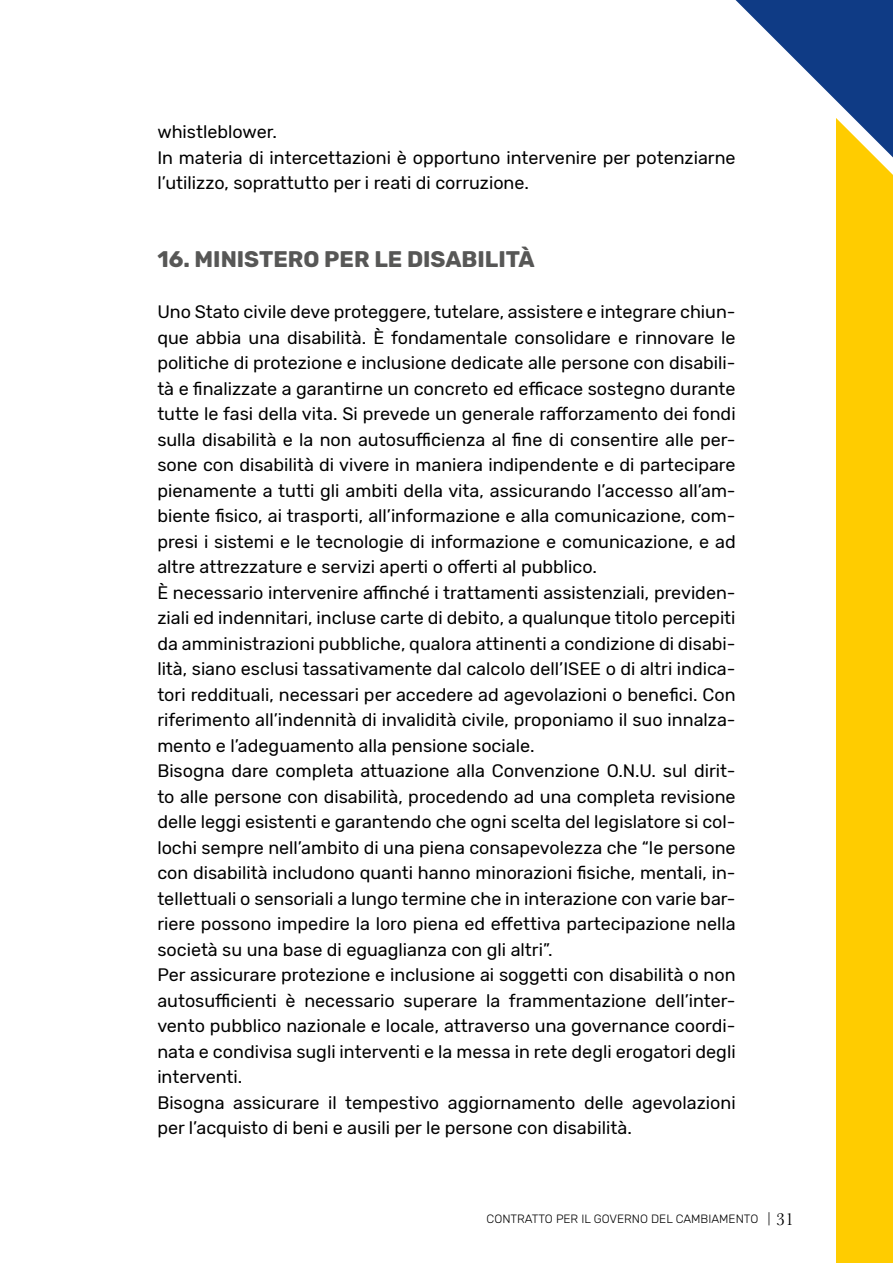
<style>
.page{position:relative;width:893px;height:1263px;background:#fff}
.page>*{position:absolute;margin:0;border:0;box-sizing:border-box;transform-origin:0 0}
.t1{font:700 22.5px "Rubik";color:#575756}
.t2{font:18px/25.5px "Rubik";color:#000}
.t3{font:300 12px "Rubik";color:#000}
.s1{font-family:"Baskerville";font-weight:400;font-size:18px}
</style>
<div class="page">
<div style="left:836px;top:0;width:57px;height:1263px;background:#fc0"></div>
<svg style="left:735px;top:0;width:158px;height:175px"></svg>
<p class="t2" style="left:157px;top:119px;width:580px">whistleblower.<br>In materia di intercettazioni è opportuno intervenire per potenziarne l’utilizzo, soprattutto per i reati di corruzione.</p>
<p class="t1" style="left:157px;top:246px;width:379px">16. MINISTERO PER LE DISABILITÀ</p>
<p class="t2" style="left:157px;top:299px;width:580px">Uno Stato civile deve proteggere, tutelare, assistere e integrare chiun&shy;que abbia una disabilità. È fondamentale consolidare e rinnovare le politiche di protezione e inclusione dedicate alle persone con disabili&shy;tà e finalizzate a garantirne un concreto ed efficace sostegno durante tutte le fasi della vita. Si prevede un generale rafforzamento dei fondi sulla disabilità e la non autosufficienza al fine di consentire alle per&shy;sone con disabilità di vivere in maniera indipendente e di partecipare pienamente a tutti gli ambiti della vita, assicurando l’accesso all’am&shy;biente fisico, ai trasporti, all’informazione e alla comunicazione, com&shy;presi i sistemi e le tecnologie di informazione e comunicazione, e ad altre attrezzature e servizi aperti o offerti al pubblico.<br>È necessario intervenire affinché i trattamenti assistenziali, previden&shy;ziali ed indennitari, incluse carte di debito, a qualunque titolo percepiti da amministrazioni pubbliche, qualora attinenti a condizione di disabi&shy;lità, siano esclusi tassativamente dal calcolo dell’ISEE o di altri indica&shy;tori reddituali, necessari per accedere ad agevolazioni o benefici. Con riferimento all’indennità di invalidità civile, proponiamo il suo innalza&shy;mento e l’adeguamento alla pensione sociale.<br>Bisogna dare completa attuazione alla Convenzione O.N.U. sul dirit&shy;to alle persone con disabilità, procedendo ad una completa revisione delle leggi esistenti e garantendo che ogni scelta del legislatore si col&shy;lochi sempre nell’ambito di una piena consapevolezza che “le persone con disabilità includono quanti hanno minorazioni fisiche, mentali, in&shy;tellettuali o sensoriali a lungo termine che in interazione con varie bar&shy;riere possono impedire la loro piena ed effettiva partecipazione nella società su una base di eguaglianza con gli altri”.<br>Per assicurare protezione e inclusione ai soggetti con disabilità o non autosufficienti è necessario superare la frammentazione dell’inter&shy;vento pubblico nazionale e locale, attraverso una governance coordi&shy;nata e condivisa sugli interventi e la messa in rete degli erogatori degli interventi.<br>Bisogna assicurare il tempestivo aggiornamento delle agevolazioni per l’acquisto di beni e ausili per le persone con disabilità.</p>
<p class="t3" style="left:487px;top:1212px;width:309px">CONTRATTO PER IL GOVERNO DEL CAMBIAMENTO | <span class="s1">31</span></p>
</div>
